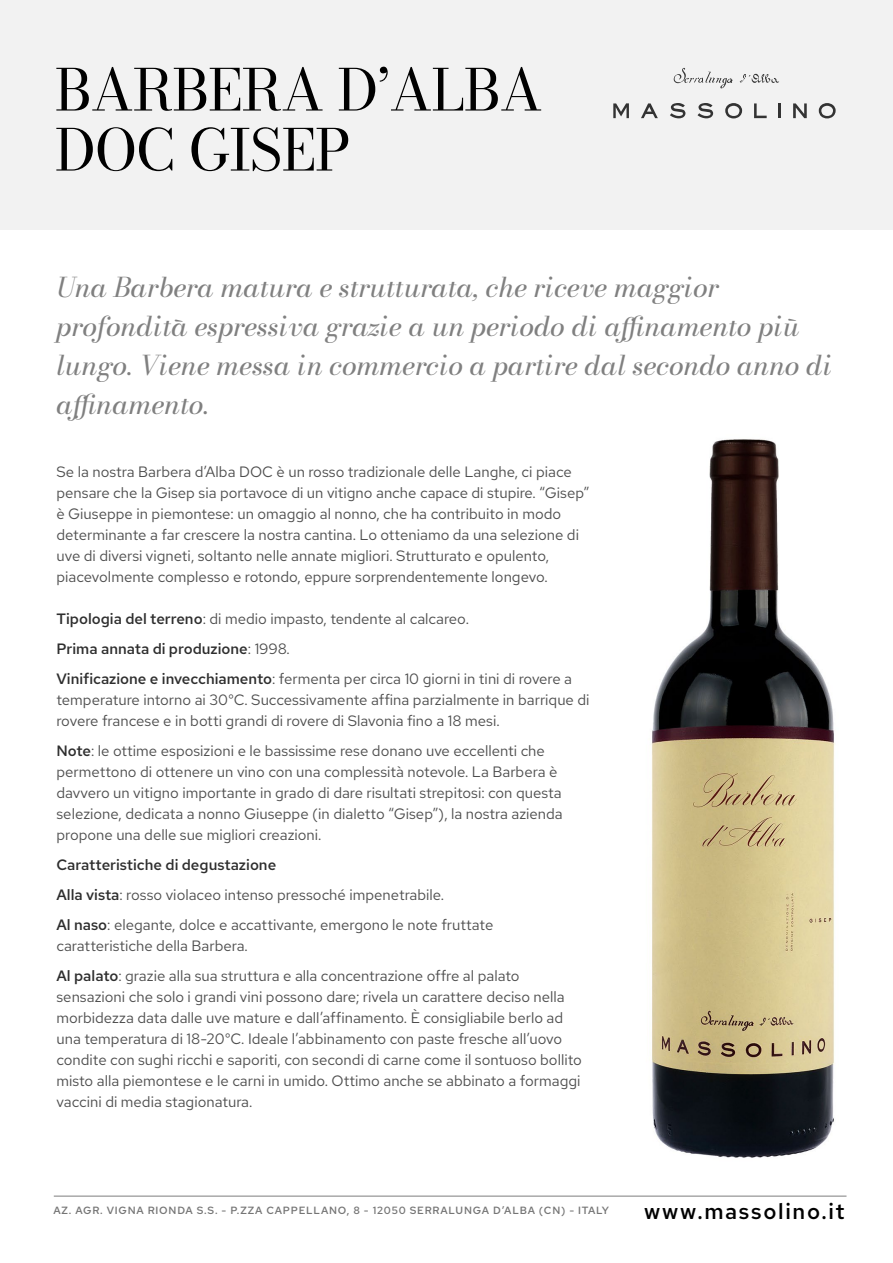
<style>
.page{position:relative;width:893px;height:1263px;background:#fff}
.page>*{position:absolute;margin:0;border:0;box-sizing:border-box;transform-origin:0 0}
.t1{font:57px/60px "Bodoni 11 Book";color:#000}
.t2{font:27px/39px "Bodoni 11 Book Italic";color:#808080}
.t3{font:500 21.9px "Red Hat Text";letter-spacing:.075em;color:#000}
.t4{font:15px/21px "Red Hat Text";color:#4d4d4d}
.t5{font:500 10.5px "Red Hat Text";letter-spacing:.075em;color:#757575}
.s1{font-weight:500;color:#2e2e2e}
</style>
<div class="page">
<div style="left:0;top:0;width:893px;height:230px;background:#f2f2f2"></div>
<hr style="left:54px;top:1196px;width:792px;height:1px;background:#7d7d7d">
<svg style="left:613px;top:103px;width:16px;height:15px"></svg>
<svg style="left:641px;top:103px;width:17px;height:15px"></svg>
<svg style="left:670px;top:103px;width:15px;height:15px"></svg>
<svg style="left:697px;top:103px;width:16px;height:15px"></svg>
<svg style="left:725px;top:103px;width:17px;height:15px"></svg>
<svg style="left:754px;top:103px;width:13px;height:15px"></svg>
<svg style="left:779px;top:103px;width:2px;height:15px"></svg>
<svg style="left:793px;top:103px;width:14px;height:15px"></svg>
<svg style="left:819px;top:103px;width:17px;height:15px"></svg>
<svg style="left:674px;top:68px;width:105px;height:21px"></svg>
<img style="left:651px;top:439px;width:184px;height:719px">
<h1 class="t1" style="left:55px;top:62px;width:488px">BARBERA D’ALBA<br>DOC GISEP</h1>
<h2 class="t2" style="left:57px;top:269px;width:777px">Una Barbera matura e strutturata, che riceve maggior profondità espressiva grazie a un periodo di affinamento più lungo. Viene messa in commercio a partire dal secondo anno di affinamento.</h2>
<p class="t4" style="left:56px;top:461px;width:534px">Se la nostra Barbera d’Alba DOC è un rosso tradizionale delle Langhe, ci piace pensare che la Gisep sia portavoce di un vitigno anche capace di stupire. “Gisep” è Giuseppe in piemontese: un omaggio al nonno, che ha contribuito in modo determinante a far crescere la nostra cantina. Lo otteniamo da una selezione di uve di diversi vigneti, soltanto nelle annate migliori. Strutturato e opulento, piacevolmente complesso e rotondo, eppure sorprendentemente longevo.</p>
<p class="t4" style="left:56px;top:604px;width:517px;line-height:30px"><span class="s1">Tipologia del terreno</span>: di medio impasto, tendente al calcareo.<br><span class="s1">Prima annata di produzione</span>: 1998.<br><span class="s1">Vinificazione e invecchiamento</span>: fermenta per circa 10 giorni in tini di rovere a</p>
<p class="t4" style="left:56px;top:689px;width:535px">temperature intorno ai 30°C. Successivamente affina parzialmente in barrique di rovere francese e in botti grandi di rovere di Slavonia fino a 18 mesi.</p>
<p class="t4" style="left:56px;top:740px;width:508px"><span class="s1">Note</span>: le ottime esposizioni e le bassissime rese donano uve eccellenti che permettono di ottenere un vino con una complessità notevole. La Barbera è davvero un vitigno importante in grado di dare risultati strepitosi: con questa selezione, dedicata a nonno Giuseppe (in dialetto “Gisep”), la nostra azienda propone una delle sue migliori creazioni.</p>
<p class="t4" style="left:56px;top:850px;width:438px;line-height:30px"><span class="s1">Caratteristiche di degustazione<br>Alla vista</span>: rosso violaceo intenso pressoché impenetrabile.<br><span class="s1">Al naso</span>: elegante, dolce e accattivante, emergono le note fruttate</p>
<p class="t4" style="left:56px;top:931px;width:465px;line-height:30px">caratteristiche della Barbera.<br><span class="s1">Al palato</span>: grazie alla sua struttura e alla concentrazione offre al palato</p>
<p class="t4" style="left:56px;top:986px;width:527px">sensazioni che solo i grandi vini possono dare; rivela un carattere deciso nella morbidezza data dalle uve mature e dall’affinamento. È consigliabile berlo ad una temperatura di 18-20°C. Ideale l’abbinamento con paste fresche all’uovo condite con sughi ricchi e saporiti, con secondi di carne come il sontuoso bollito misto alla piemontese e le carni in umido. Ottimo anche se abbinato a formaggi vaccini di media stagionatura.</p>
<p class="t5" style="left:53px;top:1203px;width:557px">AZ. AGR. VIGNA RIONDA S.S. - P.ZZA CAPPELLANO, 8 - 12050 SERRALUNGA D’ALBA (CN) - ITALY</p>
<h3 class="t3" style="left:644px;top:1196px;width:202px">www.massolino.it</h3>
</div>
